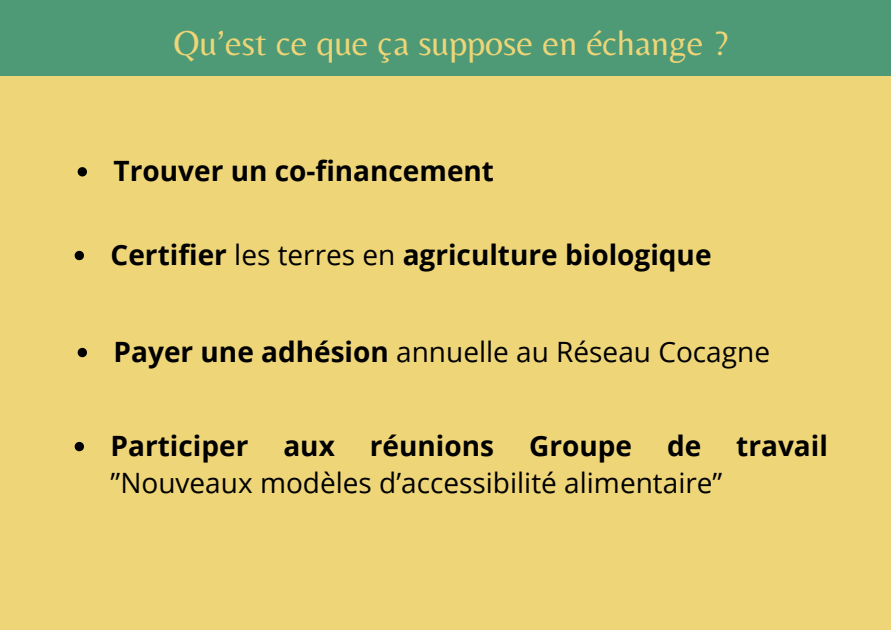
<style>
.page{position:relative;width:891px;height:630px;background:#fff}
.page>*{position:absolute;margin:0;border:0;box-sizing:border-box;transform-origin:0 0}
.t1{font:36px "Belleza";color:#eed578}
.t2{font:700 28px "Open Sans";color:#000}
.t3{font:28px "Open Sans";color:#000}
.s1{font-weight:400}
.s2{font-weight:700}
</style>
<div class="page">
<div style="left:0;top:0;width:891px;height:105px;background:#4f9a76"></div>
<div style="left:0;top:76px;width:891px;height:554px;background:#eed578"></div>
<svg style="left:75px;top:251px;width:9px;height:9px"></svg>
<svg style="left:78px;top:348px;width:9px;height:9px"></svg>
<svg style="left:75px;top:442px;width:9px;height:9px"></svg>
<svg style="left:78px;top:167px;width:9px;height:9px"></svg>
<p class="t1" style="left:174px;top:21px;width:556px">Qu’est ce que ça suppose en échange ?</p>
<p class="t2" style="left:114px;top:151px;width:382px">Trouver un co-financement</p>
<p class="t2" style="left:111px;top:235px;width:602px">Certifier <span class="s1">les terres en</span> agriculture biologique</p>
<p class="t3" style="left:114px;top:333px;width:658px"><span class="s2">Payer une adhésion</span> annuelle au Réseau Cocagne</p>
<p class="t2" style="left:111px;top:426px;width:719px">Participer aux réunions Groupe de travail</p>
<p class="t3" style="left:111px;top:464px;width:613px">”Nouveaux modèles d’accessibilité alimentaire”</p>
</div>
